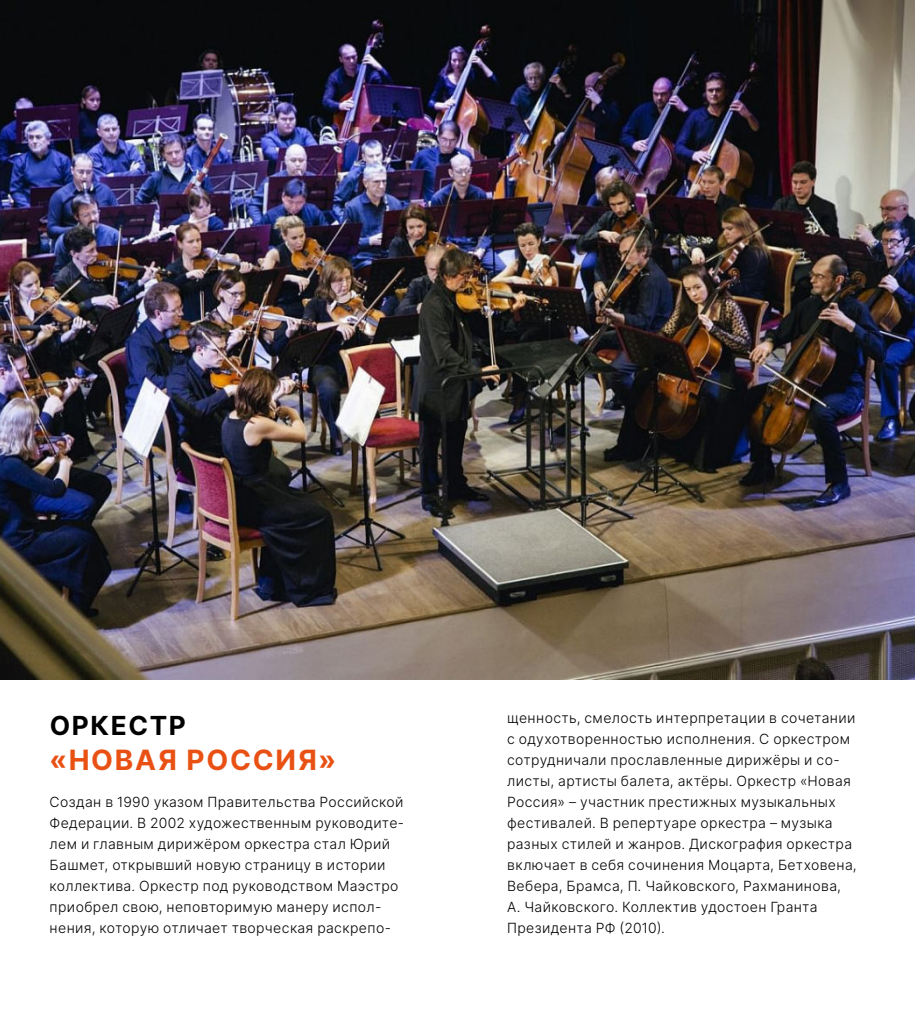
<style>
.page{position:relative;width:915px;height:1022px;background:#fff}
.page>*{position:absolute;margin:0;border:0;box-sizing:border-box;transform-origin:0 0}
.t1{font:700 28px "Inter";letter-spacing:.06em;color:#e95114}
.t2{font:700 26.25px "Inter";letter-spacing:.06em;color:#000}
.t3{font:300 14px/21px "Inter";letter-spacing:.025em;color:#000}
</style>
<div class="page">
<img style="left:0;top:0;width:914px;height:680px">
<h2 class="t2" style="left:50px;top:709px;width:138px">ОРКЕСТР</h2>
<h1 class="t1" style="left:50px;top:743px;width:288px">«НОВАЯ РОССИЯ»</h1>
<p class="t3" style="left:50px;top:791px;width:356px">Создан в 1990 указом Правительства Российской Федерации. В 2002 художественным руководите&shy;лем и главным дирижёром оркестра стал Юрий Башмет, открывший новую страницу в истории коллектива. Оркестр под руководством Маэстро приобрел свою, неповторимую манеру испол&shy;нения, которую отличает творческая раскрепо-</p>
<p class="t3" style="left:507px;top:707px;width:351px">щенность, смелость интерпретации в сочетании с одухотворенностью исполнения. С оркестром сотрудничали прославленные дирижёры и со&shy;листы, артисты балета, актёры. Оркестр «Новая Россия» – участник престижных музыкальных фестивалей. В репертуаре оркестра – музыка разных стилей и жанров. Дискография оркестра включает в себя сочинения Моцарта, Бетховена, Вебера, Брамса, П. Чайковского, Рахманинова, А. Чайковского. Коллектив удостоен Гранта Президента РФ (2010).</p>
</div>
